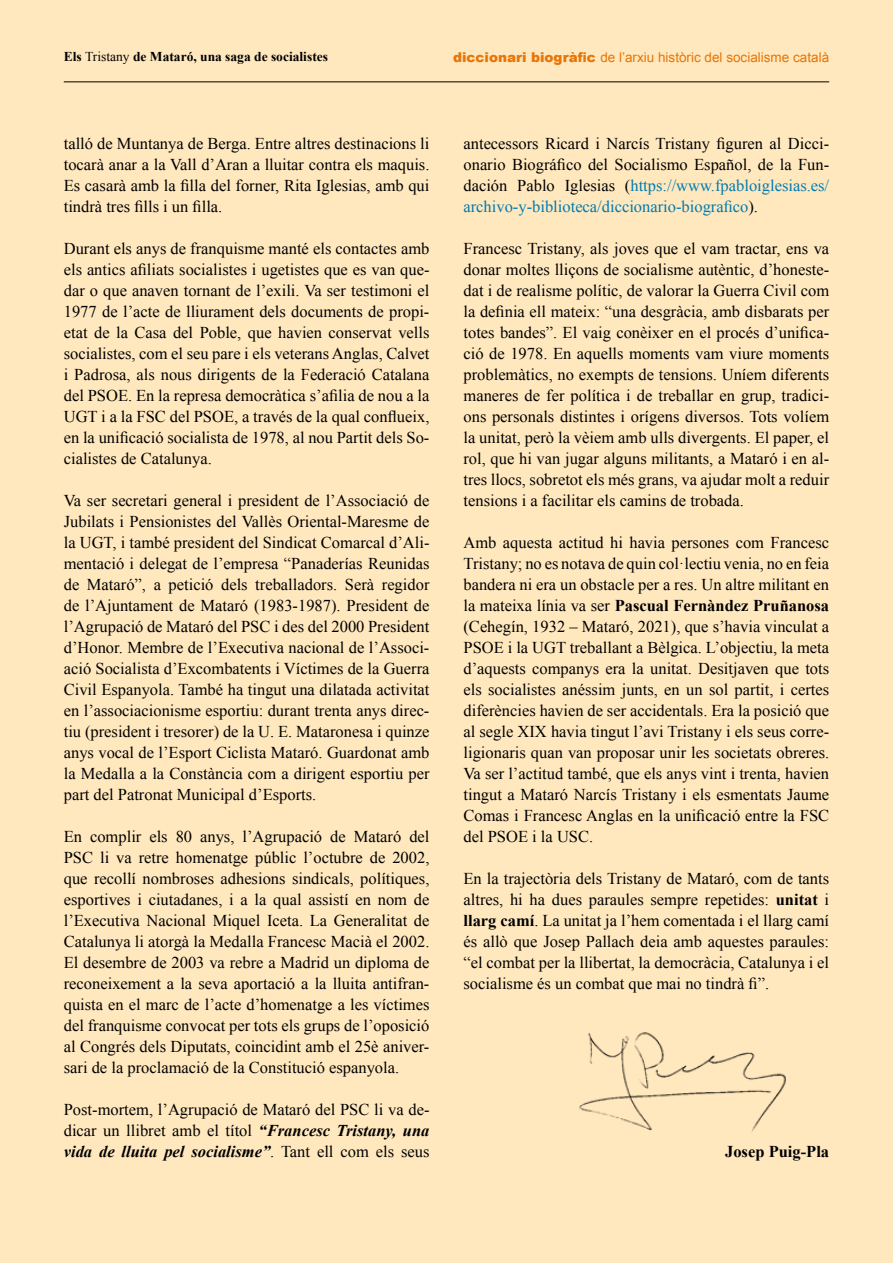
<style>
.page{position:relative;width:893px;height:1263px;background:#ffe8be}
.page>*{position:absolute;margin:0;border:0;box-sizing:border-box;transform-origin:0 0}
.t1{font:16.5px/21px "Times New Roman";color:#000;text-align:justify}
.t2{font:700 16.5px "Times New Roman";color:#000}
.t3{font:13.5px "Arial";color:#e77507}
.t4{font:700 13.5px "Times New Roman";color:#000}
.s1{font-weight:400}
.s2{font-weight:900}
.s3{font-weight:700;font-style:italic}
.s4{color:#007bb0}
.s5{font-weight:700}
</style>
<div class="page">
<hr style="left:64px;top:81px;width:765px;height:1px;background:#000">
<img style="left:579px;top:1032px;width:207px;height:100px">
<p class="t4" style="left:64px;top:48px;width:266px">Els <span class="s1">Tristany</span> de Mataró, una saga de socialistes</p>
<p class="t3" style="left:453px;top:49px;width:378px"><span class="s2">diccionari biogràfic</span> de l’arxiu històric del socialisme català</p>
<p class="t1" style="left:64px;top:132px;width:367px">talló de Muntanya de Berga. Entre altres destinacions li tocarà anar a la Vall d’Aran a lluitar contra els maquis.<br>Es casarà amb la filla del forner, Rita Iglesias, amb qui tindrà tres fills i un filla.</p>
<p class="t1" style="left:64px;top:237px;width:367px">Durant els anys de franquisme manté els contactes amb els antics afiliats socialistes i ugetistes que es van que&shy;dar o que anaven tornant de l’exili. Va ser testimoni el 1977 de l’acte de lliurament dels documents de propi&shy;etat de la Casa del Poble, que havien conservat vells socialistes, com el seu pare i els veterans Anglas, Calvet i Padrosa, als nous dirigents de la Federació Catalana del PSOE. En la represa democràtica s’afilia de nou a la UGT i a la FSC del PSOE, a través de la qual conflueix, en la unificació socialista de 1978, al nou Partit dels So&shy;cialistes de Catalunya.</p>
<p class="t1" style="left:64px;top:489px;width:367px">Va ser secretari general i president de l’Associació de Jubilats i Pensionistes del Vallès Oriental-Maresme de la UGT, i també president del Sindicat Comarcal d’Ali&shy;mentació i delegat de l’empresa “Panaderías Reunidas de Mataró”, a petició dels treballadors. Serà regidor de l’Ajuntament de Mataró (1983-1987). President de l’Agrupació de Mataró del PSC i des del 2000 President d’Honor. Membre de l’Executiva nacional de l’Associ&shy;ació Socialista d’Excombatents i Víctimes de la Guerra Civil Espanyola. També ha tingut una dilatada activitat en l’associacionisme esportiu: durant trenta anys direc&shy;tiu (president i tresorer) de la U. E. Mataronesa i quinze anys vocal de l’Esport Ciclista Mataró. Guardonat amb la Medalla a la Constància com a dirigent esportiu per part del Patronat Municipal d’Esports.</p>
<p class="t1" style="left:64px;top:825px;width:367px">En complir els 80 anys, l’Agrupació de Mataró del PSC li va retre homenatge públic l’octubre de 2002, que recollí nombroses adhesions sindicals, polítiques, esportives i ciutadanes, i a la qual assistí en nom de l’Executiva Nacional Miquel Iceta. La Generalitat de Catalunya li atorgà la Medalla Francesc Macià el 2002.<br>El desembre de 2003 va rebre a Madrid un diploma de reconeixement a la seva aportació a la lluita antifran&shy;quista en el marc de l’acte d’homenatge a les víctimes del franquisme convocat per tots els grups de l’oposició al Congrés dels Diputats, coincidint amb el 25è aniver&shy;sari de la proclamació de la Constitució espanyola.</p>
<p class="t1" style="left:64px;top:1098px;width:367px">Post-mortem, l’Agrupació de Mataró del PSC li va de&shy;dicar un llibret amb el títol <span class="s3">“Francesc Tristany, una vida de lluita pel socialisme”</span>. Tant ell com els seus</p>
<p class="t1" style="left:463px;top:132px;width:367px">antecessors Ricard i Narcís Tristany figuren al Dicci&shy;onario Biográfico del Socialismo Español, de la Fun&shy;dación Pablo Iglesias (<span class="s4">https://www.fpabloiglesias.es/ archivo-y-biblioteca/diccionario-biografico</span>).</p>
<p class="t1" style="left:463px;top:237px;width:367px">Francesc Tristany, als joves que el vam tractar, ens va donar moltes lliçons de socialisme autèntic, d’honeste&shy;dat i de realisme polític, de valorar la Guerra Civil com la definia ell mateix: “una desgràcia, amb disbarats per totes bandes”. El vaig conèixer en el procés d’unifica&shy;ció de 1978. En aquells moments vam viure moments problemàtics, no exempts de tensions. Uníem diferents maneres de fer política i de treballar en grup, tradici&shy;ons personals distintes i orígens diversos. Tots volíem la unitat, però la vèiem amb ulls divergents. El paper, el rol, que hi van jugar alguns militants, a Mataró i en al&shy;tres llocs, sobretot els més grans, va ajudar molt a reduir tensions i a facilitar els camins de trobada.</p>
<p class="t1" style="left:463px;top:531px;width:367px">Amb aquesta actitud hi havia persones com Francesc Tristany; no es notava de quin col·lectiu venia, no en feia bandera ni era un obstacle per a res. Un altre militant en la mateixa línia va ser <span class="s5">Pascual Fernàndez Pruñanosa </span>(Cehegín, 1932 – Mataró, 2021), que s’havia vinculat a PSOE i la UGT treballant a Bèlgica. L’objectiu, la meta d’aquests companys era la unitat. Desitjaven que tots els socialistes anéssim junts, en un sol partit, i certes diferències havien de ser accidentals. Era la posició que al segle XIX havia tingut l’avi Tristany i els seus corre&shy;ligionaris quan van proposar unir les societats obreres.<br>Va ser l’actitud també, que els anys vint i trenta, havien tingut a Mataró Narcís Tristany i els esmentats Jaume Comas i Francesc Anglas en la unificació entre la FSC del PSOE i la USC.</p>
<p class="t1" style="left:463px;top:868px;width:367px">En la trajectòria dels Tristany de Mataró, com de tants altres, hi ha dues paraules sempre repetides: <span class="s5">unitat</span> i <span class="s5">llarg camí</span>. La unitat ja l’hem comentada i el llarg camí és allò que Josep Pallach deia amb aquestes paraules: “el combat per la llibertat, la democràcia, Catalunya i el socialisme és un combat que mai no tindrà fi”.</p>
<p class="t2" style="left:725px;top:1140px;width:106px">Josep Puig-Pla</p>
</div>
